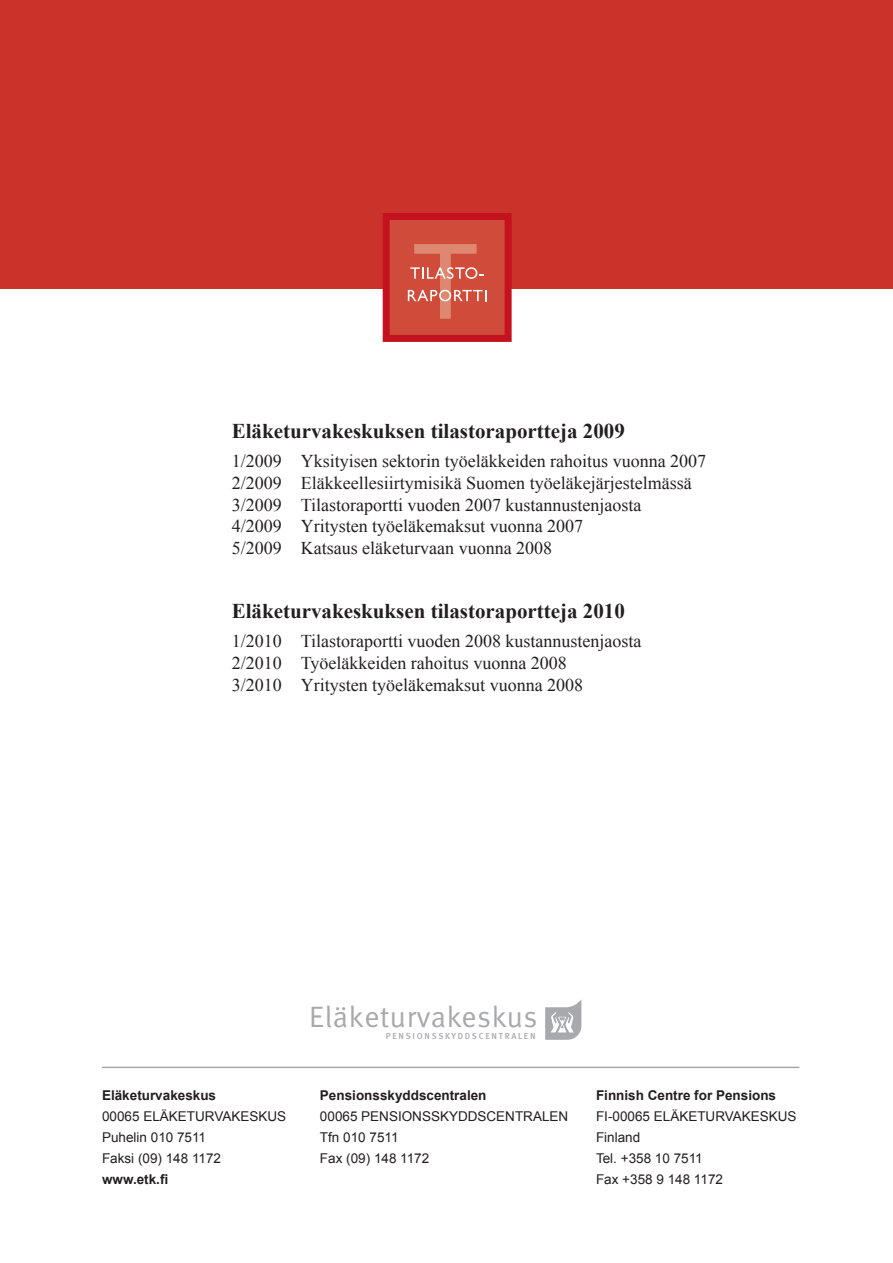
<style>
.page{position:relative;width:893px;height:1263px;background:#fff}
.page>*{position:absolute;margin:0;border:0;box-sizing:border-box;transform-origin:0 0}
.t1{font:29.55px "Meta Normal";letter-spacing:.02em;color:#a8a9ad}
.t2{font:700 21px "Times New Roman";color:#231f20}
.t3{font:18px "Times New Roman";color:#231f20}
.t4{font:13.5px "Arial";color:#231f20}
.t5{font:700 13.5px "Arial";color:#231f20}
.t6{font:500 8.7px "Meta";letter-spacing:.2em;color:#a8a9ad}
</style>
<div class="page">
<div style="left:0;top:0;width:893px;height:288px;background:#c9332a"></div>
<svg style="left:545px;top:1000px;width:36px;height:40px"></svg>
<hr style="left:102px;top:1066px;width:697px;height:2px;background:#a8a9ad">
<div style="left:386px;top:216px;width:122px;height:122px;background:#ce4c39"></div>
<div style="left:383px;top:213px;width:129px;height:129px;border:7px solid #c4121e"></div>
<svg style="left:408px;top:244px;width:79px;height:75px"></svg>
<p class="t2" style="left:232px;top:417px;width:395px">Eläketurvakeskuksen tilastoraportteja 2009</p>
<p class="t3" style="left:232px;top:449px;width:476px">1/2009 Yksityisen sektorin työeläkkeiden rahoitus vuonna 2007</p>
<p class="t3" style="left:232px;top:471px;width:461px">2/2009 Eläkkeellesiirtymisikä Suomen työeläkejärjestelmässä</p>
<p class="t3" style="left:232px;top:492px;width:411px">3/2009 Tilastoraportti vuoden 2007 kustannustenjaosta</p>
<p class="t3" style="left:232px;top:514px;width:353px">4/2009 Yritysten työeläkemaksut vuonna 2007</p>
<p class="t3" style="left:232px;top:536px;width:322px">5/2009 Katsaus eläketurvaan vuonna 2008</p>
<p class="t2" style="left:232px;top:597px;width:395px">Eläketurvakeskuksen tilastoraportteja 2010</p>
<p class="t3" style="left:232px;top:629px;width:411px">1/2010 Tilastoraportti vuoden 2008 kustannustenjaosta</p>
<p class="t3" style="left:232px;top:651px;width:337px">2/2010 Työeläkkeiden rahoitus vuonna 2008</p>
<p class="t3" style="left:232px;top:672px;width:353px">3/2010 Yritysten työeläkemaksut vuonna 2008</p>
<p class="t5" style="left:102px;top:1086px;width:116px">Eläketurvakeskus</p>
<p class="t4" style="left:102px;top:1107px;width:186px">00065 ELÄKETURVAKESKUS</p>
<p class="t4" style="left:102px;top:1128px;width:106px">Puhelin 010 7511</p>
<p class="t4" style="left:102px;top:1149px;width:121px">Faksi (09) 148 1172</p>
<p class="t5" style="left:102px;top:1170px;width:68px">www.etk.fi</p>
<p class="t1" style="left:309px;top:1000px;width:230px">Eläketurvakeskus</p>
<p class="t6" style="left:386px;top:1031px;width:151px">PENSIONSSKYDDSCENTRALEN</p>
<p class="t5" style="left:320px;top:1086px;width:168px">Pensionsskyddscentralen</p>
<p class="t4" style="left:320px;top:1107px;width:250px">00065 PENSIONSSKYDDSCENTRALEN</p>
<p class="t4" style="left:320px;top:1128px;width:80px">Tfn 010 7511</p>
<p class="t4" style="left:320px;top:1149px;width:111px">Fax (09) 148 1172</p>
<p class="t5" style="left:596px;top:1086px;width:182px">Finnish Centre for Pensions</p>
<p class="t4" style="left:596px;top:1107px;width:202px">FI-00065 ELÄKETURVAKESKUS</p>
<p class="t4" style="left:596px;top:1128px;width:46px">Finland</p>
<p class="t4" style="left:596px;top:1149px;width:108px">Tel. +358 10 7511</p>
<p class="t4" style="left:596px;top:1170px;width:128px">Fax +358 9 148 1172</p>
</div>
